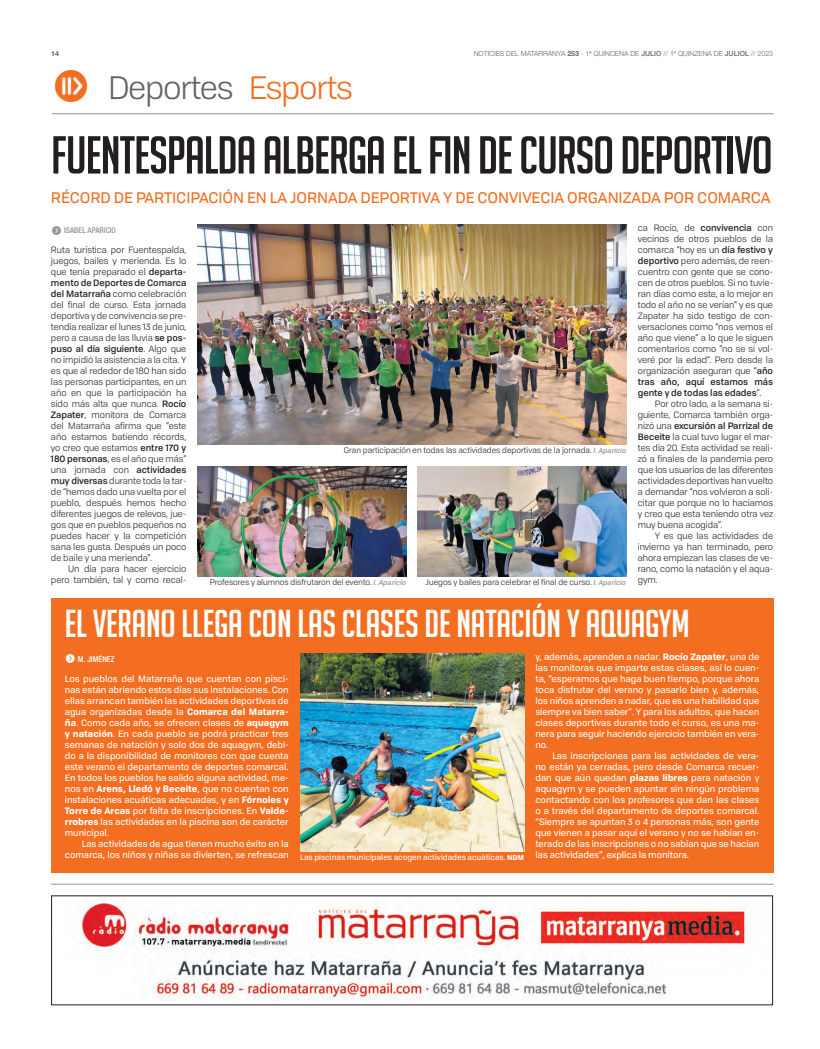
<style>
.page{position:relative;width:820px;height:1049px;background:#fff}
.page>*{position:absolute;margin:0;border:0;box-sizing:border-box;transform-origin:0 0}
.t1{font:52px "Big Noodle Titling";letter-spacing:-.02em;color:#231f20}
.t2{font:38px "Big Noodle Titling";letter-spacing:-.005em;color:#fff}
.t3{font:32px "Tofino Personal";letter-spacing:-.04em;color:#636366}
.t4{font:15px "Tofino Personal";letter-spacing:-.005em;color:#f36e21}
.t5{font:11px "Butto Bon Cir Neg";color:#939598}
.t6{font:11px "Butto Bon Cir Neg";color:#fff}
.t7{font:9px/11px "Tofino Personal";letter-spacing:-.005em;color:#231f20;text-align:justify}
.t8{font:9px/11px "Tofino Personal";color:#fff;text-align:justify}
.t9{font:8px "Tofino Personal";color:#231f20}
.t10{font:500 condensed 8px "Helvetica Neue LT Pro";color:#939598}
.t11{font:500 condensed 8px "Helvetica Neue LT Pro";color:#fff}
.t12{font:7.8px "Tofino Personal";color:#fff}
.t13{font:300 7px "Helvetica Neue LT Pro";color:#636366}
.t14{font:italic 500 7px "Tofino Personal";color:#939598}
.t15{font:700 7px "Helvetica Neue LT Pro";color:#636366}
.s1{font-weight:700}
.s2{font-weight:500}
.s3{color:#f36e21}
.s4{font-weight:500;font-style:italic;font-size:7px;color:#939598}
.s5{font-weight:700;font-size:7px}
</style>
<div class="page">
<hr style="left:52px;top:113px;width:721px;height:1px;background:#939598">
<hr style="left:51px;top:884px;width:722px;height:1px;background:#939598">
<img style="left:81px;top:902px;width:667px;height:99px">
<img style="left:197px;top:224px;width:429px;height:220px">
<img style="left:197px;top:466px;width:209px;height:110px">
<img style="left:417px;top:466px;width:209px;height:110px">
<div style="left:51px;top:598px;width:721px;height:275px;background:#f36e21"></div>
<img style="left:300px;top:653px;width:224px;height:198px">
<p class="t15" style="left:51px;top:49px;width:9px">14</p>
<p class="t13" style="left:473px;top:49px;width:301px">NOTICIES DEL MATARRANYA <span class="s1">253</span> - 1ª QUINCENA DE <span class="s2">JULIO</span> // 1ª QUINZENA DE <span class="s2">JULIOL</span> // 2023</p>
<p class="t3" style="left:108px;top:64px;width:246px">Deportes <span class="s3">Esports</span></p>
<p class="t1" style="left:51px;top:127px;width:722px">FUENTESPALDA ALBERGA EL FIN DE CURSO DEPORTIVO</p>
<p class="t4" style="left:51px;top:186px;width:720px">RÉCORD DE PARTICIPACIÓN EN LA JORNADA DEPORTIVA Y DE CONVIVECIA ORGANIZADA POR COMARCA</p>
<p class="t7" style="left:637px;top:221px;width:137px">ca Rocío, de <span class="s2">convivencia</span> con vecinos de otros pueblos de la comarca “hoy es un <span class="s2">día festivo y deportivo</span> pero además, de reen&shy;cuentro con gente que se cono&shy;cen de otros pueblos. Si no tuvie&shy;ran días como este, a lo mejor en todo el año no se verían” y es que Zapater ha sido testigo de con&shy;versaciones como “nos vemos el año que viene” a lo que le siguen comentarios como “no se si vol&shy;veré por la edad”. Pero desde la organización aseguran que “<span class="s2">año tras año, aquí estamos más gente y de todas las edades</span>”.</p>
<p class="t7" style="left:637px;top:397px;width:137px;text-indent:17px">Por otro lado, a la semana si&shy;guiente, Comarca también orga&shy;nizó una <span class="s2">excursión al Parrizal de Beceite</span> la cual tuvo lugar el mar&shy;tes día 20. Esta actividad se reali&shy;zó a finales de la pandemia pero que los usuarios de las diferentes actividades deportivas han vuelto a demandar “nos volvieron a soli&shy;citar que porque no lo hacíamos y creo que esta teniendo otra vez muy buena acogida”.</p>
<p class="t7" style="left:637px;top:529px;width:137px;text-indent:17px">Y es que las actividades de invierno ya han terminado, pero ahora empiezan las clases de ve&shy;rano, como la natación y el aqua-</p>
<p class="t5" style="left:51px;top:225px;width:12px">f</p>
<p class="t10" style="left:64px;top:225px;width:53px">ISABEL APARICIO</p>
<p class="t7" style="left:51px;top:243px;width:137px">Ruta turística por Fuentespalda, juegos, bailes y merienda. Es lo que tenía preparado el <span class="s2">departa&shy;mento de Deportes de Comarca del Matarraña</span> como celebración del final de curso. Esta jornada deportiva y de convivencia se pre&shy;tendía realizar el lunes 13 de junio, pero a causa de las lluvia <span class="s2">se pos&shy;puso al día siguiente</span>. Algo que no impidió la asistencia a la cita. Y es que al rededor de 180 han sido las personas participantes, en un año en que la participación ha sido más alta que nunca. <span class="s2">Rocío Zapater</span>, monitora de Comarca del Matarraña afirma que “este año estamos batiendo récords, yo creo que estamos <span class="s2">entre 170 y 180 personas</span>, es el año que más” una jornada con <span class="s2">actividades muy diversas</span> durante toda la tar&shy;de “hemos dado una vuelta por el pueblo, después hemos hecho diferentes juegos de relevos, jue&shy;gos que en pueblos pequeños no puedes hacer y la competición sana les gusta. Después un poco de baile y una merienda”.</p>
<p class="t7" style="left:51px;top:562px;width:137px;text-align:right">Un día para hacer ejercicio pero también, tal y como recal-</p>
<p class="t9" style="left:344px;top:444px;width:284px">Gran participación en todas las actividades deportivas de la jornada. <span class="s4">I. Aparicio</span></p>
<p class="t9" style="left:210px;top:576px;width:163px">Profesores y alumnos disfrutaron del evento.</p>
<p class="t7" style="left:637px;top:573px;width:21px">gym.</p>
<p class="t14" style="left:373px;top:577px;width:34px">I. Aparicio</p>
<p class="t9" style="left:426px;top:576px;width:202px">Juegos y bailes para celebrar el final de curso. <span class="s4">I. Aparicio</span></p>
<p class="t2" style="left:65px;top:603px;width:626px">EL VERANO LLEGA CON LAS CLASES DE NATACIÓN Y AQUAGYM</p>
<p class="t6" style="left:65px;top:654px;width:12px">f</p>
<p class="t11" style="left:78px;top:654px;width:38px">M. JIMÉNEZ</p>
<p class="t8" style="left:65px;top:672px;width:225px">Los pueblos del Matarraña que cuentan con pisci&shy;nas están abriendo estos días sus instalaciones. Con ellas arrancan también las actividades deportivas de agua organizadas desde la <span class="s1">Comarca del Matarra&shy;ña</span>. Como cada año, se ofrecen clases de <span class="s1">aquagym y natación</span>. En cada pueblo se podrá practicar tres semanas de natación y solo dos de aquagym, debi&shy;do a la disponibilidad de monitores con que cuenta este verano el departamento de deportes comarcal.<br>En todos los pueblos ha salido alguna actividad, me&shy;nos en <span class="s1">Arens, Lledó y Beceite</span>, que no cuentan con instalaciones acuáticas adecuadas, y en <span class="s1">Fórnoles y Torre de Arcas</span> por falta de inscripciones. En <span class="s1">Valde&shy;rrobres</span> las actividades en la piscina son de carácter municipal.</p>
<p class="t8" style="left:65px;top:837px;width:225px;text-align:right">Las actividades de agua tienen mucho éxito en la comarca, los niños y niñas se divierten, se refrescan</p>
<p class="t8" style="left:535px;top:650px;width:225px">y, además, aprenden a nadar. <span class="s1">Rocío Zapater</span>, una de las monitoras que imparte estas clases, así lo cuen&shy;ta, “esperamos que haga buen tiempo, porque ahora toca disfrutar del verano y pasarlo bien y, además, los niños aprenden a nadar, que es una habilidad que siempre va bien saber”. Y para los adultos, que hacen clases deportivas durante todo el curso, es una ma&shy;nera para seguir haciendo ejercicio también en vera&shy;no.</p>
<p class="t8" style="left:535px;top:749px;width:225px;text-indent:17px">Las inscripciones para las actividades de vera&shy;no están ya cerradas, pero desde Comarca recuer&shy;dan que aún quedan <span class="s1">plazas libres</span> para natación y aquagym y se pueden apuntar sin ningún problema contactando con los profesores que dan las clases o a través del departamento de deportes comarcal. “Siempre se apuntan 3 o 4 personas más, son gente que vienen a pasar aquí el verano y no se habían en&shy;terado de las inscripciones o no sabían que se hacían las actividades”, explica la monitora.</p>
<p class="t12" style="left:300px;top:851px;width:225px">Las piscinas municipales acogen actividades acuáticas. <span class="s5">NDM</span></p>
</div>
